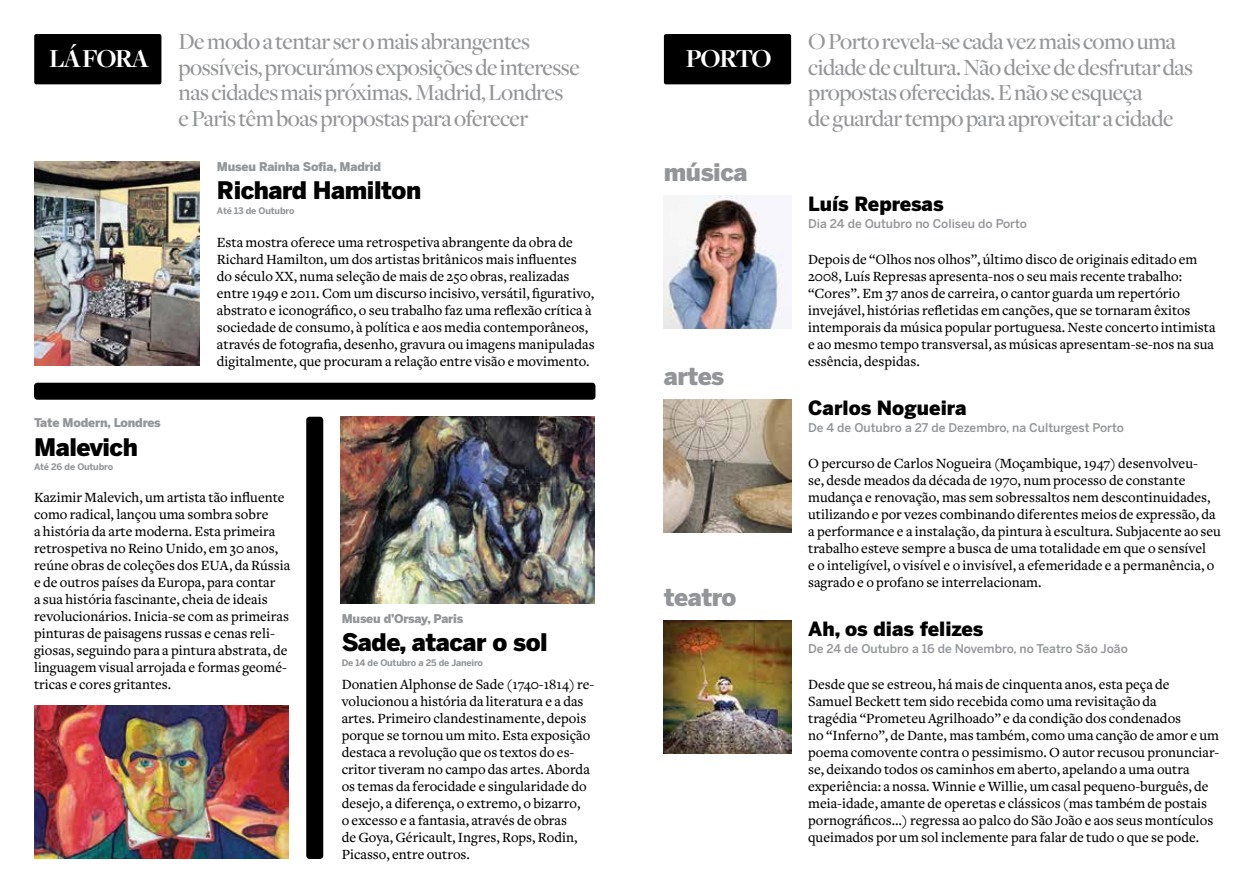
<style>
.page{position:relative;width:1259px;height:893px;background:#fff}
.page>*{position:absolute;margin:0;border:0;box-sizing:border-box;transform-origin:0 0}
.t1{font:700 27px "Freight Disp";letter-spacing:-.055em;color:#fff}
.t2{font:500 24px/25.5px "Freight Disp";letter-spacing:-.02em;color:#939598}
.t3{font:900 24px "Benton Sans";letter-spacing:-.02em;color:#000}
.t4{font:900 24px "Benton Sans";letter-spacing:-.02em;color:#939598}
.t5{font:900 19.5px "Benton Sans";color:#000}
.t6{font:500 14.7px/17px "Freight Text";color:#000}
.t7{font:500 12px "Benton Sans";color:#939598}
.t8{font:900 12px "Benton Sans";letter-spacing:-.015em;color:#939598}
.t9{font:700 9px "Benton Sans";letter-spacing:-.015em;color:#939598}
</style>
<div class="page">
<img style="left:663px;top:196px;width:128px;height:132px">
<img style="left:663px;top:400px;width:128px;height:133px">
<img style="left:663px;top:621px;width:128px;height:133px">
<div style="left:34px;top:34px;width:127px;height:50px;background:#000;border-radius:2px"></div>
<div style="left:34px;top:383px;width:561px;height:17px;background:#000;border-radius:3px"></div>
<div style="left:306px;top:417px;width:17px;height:442px;background:#000;border-radius:3px"></div>
<img style="left:34px;top:706px;width:254px;height:153px">
<img style="left:341px;top:417px;width:254px;height:187px">
<img style="left:34px;top:162px;width:166px;height:204px">
<div style="left:664px;top:34px;width:127px;height:50px;background:#000;border-radius:2px"></div>
<h1 class="t1" style="left:49px;top:44px;width:101px">LÁ FORA</h1>
<h2 class="t2" style="left:179px;top:29px;width:403px">De modo a tentar ser o mais abrangentes possíveis, procurámos exposições de interesse nas cidades mais próximas. Madrid, Londres<br>e Paris têm boas propostas para oferecer</h2>
<p class="t8" style="left:217px;top:160px;width:166px">Museu Rainha Sofia, Madrid</p>
<h2 class="t3" style="left:217px;top:176px;width:206px">Richard Hamilton</h2>
<p class="t9" style="left:217px;top:205px;width:79px">Até 13 de Outubro</p>
<p class="t6" style="left:217px;top:234px;width:379px">Esta mostra oferece uma retrospetiva abrangente da obra de Richard Hamilton, um dos artistas britânicos mais influentes do século XX, numa seleção de mais de 250 obras, realizadas entre 1949 e 2011. Com um discurso incisivo, versátil, figurativo, abstrato e iconográfico, o seu trabalho faz uma reflexão crítica à sociedade de consumo, à política e aos media contemporâneos, através de fotografia, desenho, gravura ou imagens manipuladas digitalmente, que procuram a relação entre visão e movimento.</p>
<p class="t8" style="left:34px;top:416px;width:128px">Tate Modern, Londres</p>
<h2 class="t3" style="left:34px;top:433px;width:105px">Malevich</h2>
<p class="t9" style="left:34px;top:462px;width:81px">Até 26 de Outubro</p>
<p class="t6" style="left:34px;top:489px;width:258px">Kazimir Malevich, um artista tão influente como radical, lançou uma sombra sobre<br>a história da arte moderna. Esta primeira retrospetiva no Reino Unido, em 30 anos, reúne obras de coleções dos EUA, da Rússia e de outros países da Europa, para contar<br>a sua história fascinante, cheia de ideais revolucionários. Inicia-se com as primeiras pinturas de paisagens russas e cenas reli&shy;giosas, seguindo para a pintura abstrata, de linguagem visual arrojada e formas geomé&shy;tricas e cores gritantes.</p>
<p class="t8" style="left:342px;top:611px;width:123px">Museu d’Orsay, Paris</p>
<h2 class="t3" style="left:342px;top:628px;width:208px">Sade, atacar o sol</h2>
<p class="t9" style="left:342px;top:657px;width:143px">De 14 de Outubro a 25 de Janeiro</p>
<p class="t6" style="left:342px;top:676px;width:254px">Donatien Alphonse de Sade (1740-1814) re&shy;volucionou a história da literatura e a das artes. Primeiro clandestinamente, depois porque se tornou um mito. Esta exposição destaca a revolução que os textos do es&shy;critor tiveram no campo das artes. Aborda os temas da ferocidade e singularidade do desejo, a diferença, o extremo, o bizarro,<br>o excesso e a fantasia, através de obras<br>de Goya, Géricault, Ingres, Rops, Rodin, Picasso, entre outros.</p>
<h1 class="t1" style="left:686px;top:44px;width:86px">PORTO</h1>
<h2 class="t4" style="left:664px;top:158px;width:85px">música</h2>
<h2 class="t4" style="left:664px;top:362px;width:62px">artes</h2>
<h2 class="t4" style="left:664px;top:583px;width:74px">teatro</h2>
<h2 class="t2" style="left:808px;top:29px;width:386px">O Porto revela-se cada vez mais como uma cidade de cultura. Não deixe de desfrutar das propostas oferecidas. E não se esqueça<br>de guardar tempo para aproveitar a cidade</h2>
<h3 class="t5" style="left:808px;top:192px;width:137px">Luís Represas</h3>
<p class="t7" style="left:808px;top:216px;width:220px">Dia 24 de Outubro no Coliseu do Porto</p>
<p class="t6" style="left:808px;top:251px;width:409px">Depois de “Olhos nos olhos”, último disco de originais editado em 2008, Luís Represas apresenta-nos o seu mais recente trabalho: “Cores”. Em 37 anos de carreira, o cantor guarda um repertório invejável, histórias refletidas em canções, que se tornaram êxitos intemporais da música popular portuguesa. Neste concerto intimista e ao mesmo tempo transversal, as músicas apresentam-se-nos na sua essência, despidas.</p>
<h3 class="t5" style="left:808px;top:396px;width:160px">Carlos Nogueira</h3>
<p class="t7" style="left:808px;top:420px;width:317px">De 4 de Outubro a 27 de Dezembro, na Culturgest Porto</p>
<p class="t6" style="left:808px;top:455px;width:414px">O percurso de Carlos Nogueira (Moçambique, 1947) desenvolveu-<br>se, desde meados da década de 1970, num processo de constante mudança e renovação, mas sem sobressaltos nem descontinuidades, utilizando e por vezes combinando diferentes meios de expressão, da a performance e a instalação, da pintura à escultura. Subjacente ao seu trabalho esteve sempre a busca de uma totalidade em que o sensível<br>e o inteligível, o visível e o invisível, a efemeridade e a permanência, o sagrado e o profano se interrelacionam.</p>
<h3 class="t5" style="left:808px;top:618px;width:177px">Ah, os dias felizes</h3>
<p class="t7" style="left:808px;top:641px;width:321px">De 24 de Outubro a 16 de Novembro, no Teatro São João</p>
<p class="t6" style="left:808px;top:676px;width:412px">Desde que se estreou, há mais de cinquenta anos, esta peça de<br>Samuel Beckett tem sido recebida como uma revisitação da<br>tragédia “Prometeu Agrilhoado” e da condição dos condenados<br>no “Inferno”, de Dante, mas também, como uma canção de amor e um poema comovente contra o pessimismo. O autor recusou pronunciar&shy;se, deixando todos os caminhos em aberto, apelando a uma outra experiência: a nossa. Winnie e Willie, um casal pequeno-burguês, de meia-idade, amante de operetas e clássicos (mas também de postais pornográficos…) regressa ao palco do São João e aos seus montículos queimados por um sol inclemente para falar de tudo o que se pode.</p>
</div>
